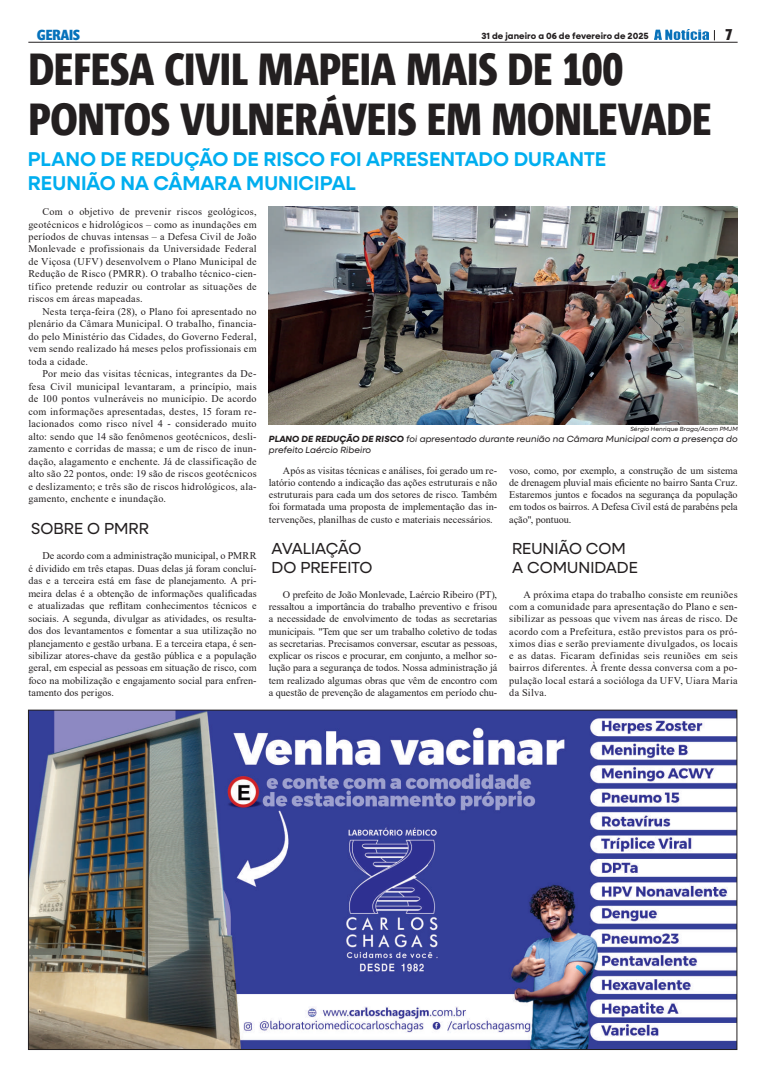
<style>
.page{position:relative;width:766px;height:1078px;background:#fff}
.page>*{position:absolute;margin:0;border:0;box-sizing:border-box;transform-origin:0 0}
.t1{font:800 45px/50px "Corpid Cd";letter-spacing:-.005em;color:#231f20}
.t2{font:600 20px/24px "Neulis Sans";color:#00aeef}
.t3{font:16px/19.2px "Neulis Sans";letter-spacing:-.005em;color:#231f20}
.t4{font:700 16px "Prenton RP Cond";color:#231f20}
.t5{font:700 15px "Prenton RP Cond";color:#0672bb}
.t6{font:10.2px/12.5px "Times New Roman";letter-spacing:.015em;color:#231f20;text-align:justify}
.t7{font:italic 9px/10.8px "Neulis Sans";letter-spacing:.01em;color:#231f20}
.t8{font:700 9px "Neulis Sans";letter-spacing:.01em;color:#231f20}
.t9{font:italic 6px "Neulis Sans";letter-spacing:.02em;color:#231f20}
.s1{font-size:53.5px}
.s2{font-weight:700}
</style>
<div class="page">
<img style="left:654px;top:30px;width:54px;height:9px">
<hr style="left:28px;top:42px;width:709px;height:1px;background:#231f20">
<img style="left:30px;top:711px;width:705px;height:336px">
<img style="left:269px;top:207px;width:468px;height:217px">
<h3 class="t5" style="left:37px;top:25px;width:44px">GERAIS</h3>
<p class="t8" style="left:481px;top:29px;width:169px">31 de janeiro a 06 de fevereiro de 2025</p>
<h3 class="t4" style="left:725px;top:24px;width:8px">7</h3>
<h1 class="t1" style="left:28px;top:45px;width:684px">DEFESA CIVIL MAPEIA MAIS DE <span class="s1">100<br></span>PONTOS VULNERÁVEIS EM MONLEVADE</h1>
<h2 class="t2" style="left:28px;top:146px;width:579px">PLANO DE REDUÇÃO DE RISCO FOI APRESENTADO DURANTE<br>REUNIÃO NA CÂMARA MUNICIPAL</h2>
<p class="t6" style="left:28px;top:205px;width:230px;text-indent:14px">Com o objetivo de prevenir riscos geológicos, geotécnicos e hidrológicos – como as inundações em períodos de chuvas intensas – a Defesa Civil de João Monlevade e profissionais da Universidade Federal de Viçosa (UFV) desenvolvem o Plano Municipal de Redução de Risco (PMRR). O trabalho técnico-cien&shy;tífico pretende reduzir ou controlar as situações de riscos em áreas mapeadas.</p>
<p class="t6" style="left:28px;top:305px;width:230px;text-indent:14px">Nesta terça-feira (28), o Plano foi apresentado no plenário da Câmara Municipal. O trabalho, financia&shy;do pelo Ministério das Cidades, do Governo Federal, vem sendo realizado há meses pelos profissionais em toda a cidade.</p>
<p class="t6" style="left:28px;top:367px;width:230px;text-indent:14px">Por meio das visitas técnicas, integrantes da De&shy;fesa Civil municipal levantaram, a princípio, mais de 100 pontos vulneráveis no município. De acordo com informações apresentadas, destes, 15 foram re&shy;lacionados como risco nível 4 - considerado muito alto: sendo que 14 são fenômenos geotécnicos, desli&shy;zamento e corridas de massa; e um de risco de inun&shy;dação, alagamento e enchente. Já de classificação de alto são 22 pontos, onde: 19 são de riscos geotécnicos e deslizamento; e três são de riscos hidrológicos, ala&shy;gamento, enchente e inundação.</p>
<h3 class="t3" style="left:31px;top:518px;width:119px">SOBRE O PMRR</h3>
<p class="t6" style="left:28px;top:549px;width:230px;text-indent:14px">De acordo com a administração municipal, o PMRR é dividido em três etapas. Duas delas já foram concluí&shy;das e a terceira está em fase de planejamento. A pri&shy;meira delas é a obtenção de informações qualificadas e atualizadas que reflitam conhecimentos técnicos e sociais. A segunda, divulgar as atividades, os resulta&shy;dos dos levantamentos e fomentar a sua utilização no planejamento e gestão urbana. E a terceira etapa, é sen&shy;sibilizar atores-chave da gestão pública e a população geral, em especial as pessoas em situação de risco, com foco na mobilização e engajamento social para enfren&shy;tamento dos perigos.</p>
<p class="t9" style="left:630px;top:425px;width:109px">Sérgio Henrique Braga/Acom PMJM</p>
<p class="t7" style="left:269px;top:433px;width:470px"><span class="s2">PLANO DE REDUÇÃO DE RISCO</span> foi apresentado durante reunião na Câmara Municipal com a presença do prefeito Laércio Ribeiro</p>
<p class="t6" style="left:269px;top:464px;width:230px;line-height:12.2px;text-indent:14px">Após as visitas técnicas e análises, foi gerado um re&shy;latório contendo a indicação das ações estruturais e não estruturais para cada um dos setores de risco. Também foi formatada uma proposta de implementação das in&shy;tervenções, planilhas de custo e materiais necessários.</p>
<h3 class="t3" style="left:271px;top:538px;width:102px">AVALIAÇÃO<br>DO PREFEITO</h3>
<p class="t6" style="left:269px;top:588px;width:230px;line-height:12.2px;text-indent:14px">O prefeito de João Monlevade, Laércio Ribeiro (PT), ressaltou a importância do trabalho preventivo e frisou a necessidade de envolvimento de todas as secretarias municipais. "Tem que ser um trabalho coletivo de todas as secretarias. Precisamos conversar, escutar as pessoas, explicar os riscos e procurar, em conjunto, a melhor so&shy;lução para a segurança de todos. Nossa administração já tem realizado algumas obras que vêm de encontro com a questão de prevenção de alagamentos em período chu-</p>
<p class="t6" style="left:509px;top:464px;width:230px;line-height:12.2px">voso, como, por exemplo, a construção de um sistema de drenagem pluvial mais eficiente no bairro Santa Cruz.<br>Estaremos juntos e focados na segurança da população em todos os bairros. A Defesa Civil está de parabéns pela ação", pontuou.</p>
<h3 class="t3" style="left:512px;top:538px;width:127px">REUNIÃO COM<br>A COMUNIDADE</h3>
<p class="t6" style="left:509px;top:588px;width:230px;line-height:12.2px;text-indent:14px">A próxima etapa do trabalho consiste em reuniões com a comunidade para apresentação do Plano e sen&shy;sibilizar as pessoas que vivem nas áreas de risco. De acordo com a Prefeitura, estão previstos para os pró&shy;ximos dias e serão previamente divulgados, os locais e as datas. Ficaram definidas seis reuniões em seis bairros diferentes. À frente dessa conversa com a po&shy;pulação local estará a socióloga da UFV, Uiara Maria da Silva.</p>
</div>
